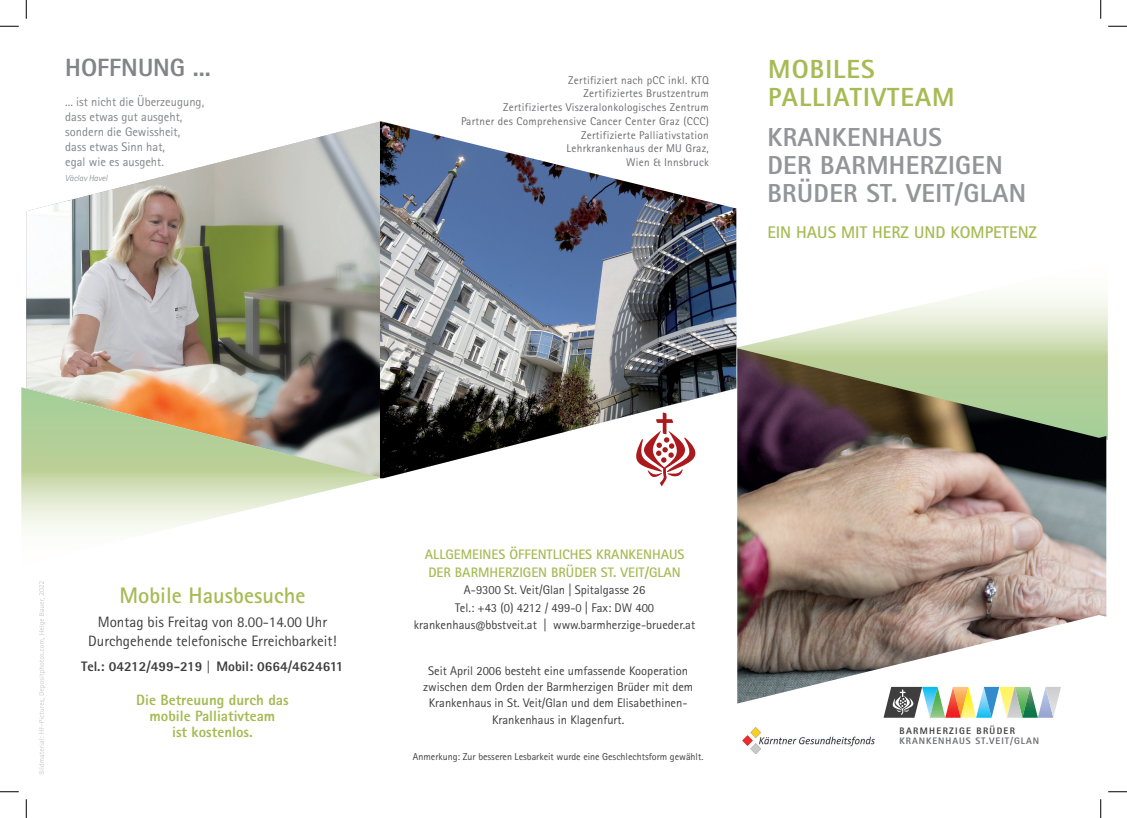
<style>
.page{position:relative;width:1127px;height:818px;background:#fff}
.page>*{position:absolute;margin:0;border:0;box-sizing:border-box;transform-origin:0 0}
.t1{font:800 26.25px/28.8px "Rotis Sans Serif Pro";letter-spacing:.04em;color:#a7ba54}
.t2{font:800 26.12px/28.1px "Rotis Sans Serif Pro";letter-spacing:.015em;color:#939598}
.t3{font:800 25px "Rotis Sans Serif Pro";color:#828487}
.t4{font:700 22.5px "Rotis Sans Serif Pro";color:#a7ba54}
.t5{font:700 17px "Rotis Sans Serif Pro";color:#a7ba54}
.t6{font:15px/19.8px "Rotis Sans Serif Pro";color:#3e3e3f;text-align:center}
.t7{font:800 15px/16.2px "Rotis Sans Serif Pro";color:#a7ba54;text-align:center}
.t8{font:700 13.75px/17.5px "Rotis Sans Serif Pro";color:#a7ba54}
.t9{font:800 13.75px "Rotis Sans Serif Pro";color:#3e3e3f}
.t10{font:12.5px/16.2px "Rotis Sans Serif Pro";color:#3e3e3f;text-align:center}
.t11{font:12.5px/15px "Rotis Sans Serif Pro";color:#828487}
.t12{font:11.25px/13.8px "Rotis Sans Serif Pro";letter-spacing:.025em;color:#6c6d70;text-align:right}
.t13{font:10px "Rotis Sans Serif Pro";color:#3e3e3f}
.t14{font:800 9.38px "Rotis Sans Serif Pro";letter-spacing:.1em;color:#6c6d70}
.t15{font:800 9.38px "Rotis Sans Serif Pro";letter-spacing:.14em;color:#3e3e3f}
.t16{font:italic 300 8.75px "Rotis Sans Serif Pro";color:#828487}
.s1{font-weight:400;font-size:12.5px}
</style>
<div class="page">
<svg style="left:883px;top:703px;width:174px;height:15px"></svg>
<img style="left:1014px;top:703px;width:8px;height:15px">
<svg style="left:736px;top:262px;width:371px;height:178px"></svg>
<img style="left:737px;top:348px;width:368px;height:355px">
<img style="left:26px;top:121px;width:354px;height:266px">
<svg style="left:21px;top:387px;width:359px;height:145px;background:#c4c5a6"></svg>
<svg style="left:39px;top:581px;width:6px;height:193px"></svg>
<svg style="left:660px;top:479px;width:6px;height:7px"></svg>
<img style="left:742px;top:727px;width:133px;height:26px">
<img style="left:380px;top:121px;width:356px;height:357px">
<svg style="left:0;top:25px;width:19px;height:2px"></svg>
<svg style="left:1108px;top:25px;width:18px;height:2px"></svg>
<svg style="left:0;top:791px;width:19px;height:1px"></svg>
<svg style="left:1108px;top:791px;width:18px;height:1px"></svg>
<svg style="left:25px;top:0;width:2px;height:19px"></svg>
<svg style="left:25px;top:799px;width:2px;height:19px"></svg>
<svg style="left:1100px;top:0;width:1px;height:19px"></svg>
<svg style="left:1100px;top:799px;width:1px;height:19px"></svg>
<h3 class="t3" style="left:65px;top:52px;width:147px">HOFFNUNG ...</h3>
<p class="t11" style="left:65px;top:94px;width:140px">... ist nicht die Überzeugung, dass etwas gut ausgeht, sondern die Gewissheit, dass etwas Sinn hat,<br>egal wie es ausgeht.</p>
<p class="t16" style="left:65px;top:173px;width:44px">Vàclav Havel</p>
<p class="t12" style="left:461px;top:73px;width:249px">Zertifiziert nach pCC inkl. KTQ<br>Zertifiziertes Brustzentrum<br>Zertifiziertes Viszeralonkologisches Zentrum<br>Partner des Comprehensive Cancer Center Graz (CCC)<br>Zertifizierte Palliativstation<br>Lehrkrankenhaus der MU Graz,<br>Wien &amp; Innsbruck</p>
<h1 class="t1" style="left:768px;top:54px;width:188px">MOBILES<br>PALLIATIVTEAM</h1>
<h2 class="t2" style="left:767px;top:122px;width:260px">KRANKENHAUS<br>DER BARMHERZIGEN<br>BRÜDER ST. VEIT/GLAN</h2>
<h3 class="t5" style="left:767px;top:221px;width:271px">EIN HAUS MIT HERZ UND KOMPETENZ</h3>
<h3 class="t4" style="left:119px;top:581px;width:187px">Mobile Hausbesuche</h3>
<p class="t6" style="left:88px;top:612px;width:250px">Montag bis Freitag von 8.00-14.00 Uhr<br>Durchgehende telefonische Erreichbarkeit!</p>
<p class="t9" style="left:81px;top:657px;width:264px">Tel.: 04212/499-219 <span class="s1">|</span> Mobil: 0664/4624611</p>
<p class="t7" style="left:136px;top:691px;width:154px">Die Betreuung durch das mobile Palliativteam<br>ist kostenlos.</p>
<p class="t8" style="left:424px;top:545px;width:261px">ALLGEMEINES ÖFFENTLICHES KRANKENHAUS<br>DER BARMHERZIGEN BRÜDER ST. VEIT/GLAN</p>
<p class="t10" style="left:414px;top:581px;width:283px;line-height:17.5px">A-9300 St. Veit/Glan | Spitalgasse 26<br>Tel.: +43 (0) 4212 / 499-0 | Fax: DW 400 krankenhaus@bbstveit.at | www.barmherzige-brueder.at</p>
<p class="t10" style="left:423px;top:662px;width:271px">Seit April 2006 besteht eine umfassende Kooperation zwischen dem Orden der Barmherzigen Brüder mit dem Krankenhaus in St. Veit/Glan und dem Elisabethinen-Krankenhaus in Klagenfurt.</p>
<p class="t13" style="left:413px;top:751px;width:292px">Anmerkung: Zur besseren Lesbarkeit wurde eine Geschlechtsform gewählt.</p>
<p class="t15" style="left:899px;top:725px;width:117px">BARMHERZIGE BRÜDER</p>
<p class="t14" style="left:899px;top:735px;width:141px">KRANKENHAUS ST.VEIT/GLAN</p>
</div>
